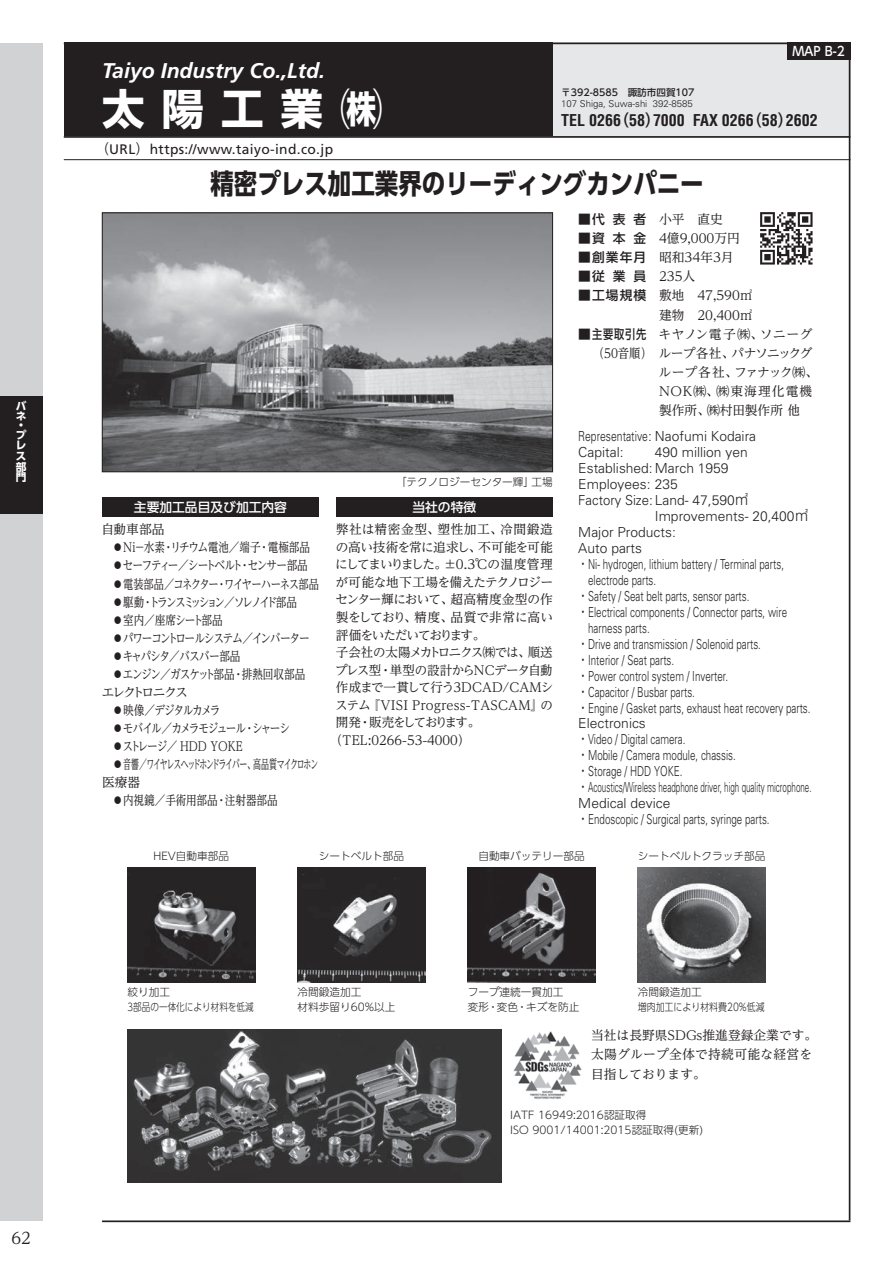
<style>
.page{position:relative;width:893px;height:1263px;background:#fff}
.page>*{position:absolute;margin:0;border:0;box-sizing:border-box;transform-origin:0 0}
.t1{font:700 42.45px "UD Shin Go Pro";color:#fff}
.t2{font:700 27.6px "UD Shin Go Pro";color:#231f20;scale:.85 1}
.t3{font:italic 700 21.3px "Frutiger";color:#fff}
.t4{font:700 condensed 15.9px "Helvetica";color:#231f20}
.t5{font:15.9px "UD Reimin Pro";color:#231f20}
.t6{font:300 13.8px "Univers";color:#231f20;scale:.71 1}
.t7{font:300 13.8px "Univers";color:#231f20}
.t8{font:300 13.8px "Univers";color:#231f20;scale:.58 1}
.t9{font:300 13.8px/15.9px "Univers";color:#231f20;scale:.75 1}
.t10{font:13.8px "Frutiger";letter-spacing:.025em;color:#231f20}
.t11{font:300 13.8px "Univers";color:#231f20;scale:.95 1}
.t12{font:12.75px/18px "UD Reimin Pro";letter-spacing:-.11em;color:#231f20}
.t13{font:12.75px/19.2px "UD Reimin Pro";color:#231f20}
.t14{font:12.75px "UD Reimin Pro";letter-spacing:-.025em;color:#231f20}
.t15{font:500 12.75px "UD Shin Go Pro";letter-spacing:.085em;color:#231f20}
.t16{font:12.75px "UD Reimin Pro";letter-spacing:.015em;color:#231f20}
.t17{font:12.75px "UD Reimin Pro";letter-spacing:-.1em;color:#231f20}
.t18{font:12.75px "UD Reimin Pro";letter-spacing:-.085em;color:#231f20}
.t19{font:12.75px "UD Reimin Pro";letter-spacing:-.045em;color:#231f20}
.t20{font:500 12.75px "UD Shin Go Pro";color:#fff}
.t21{font:12.75px "UD Reimin Pro";letter-spacing:.04em;color:#231f20}
.t22{font:12.75px "UD Reimin Pro";letter-spacing:-.095em;color:#231f20}
.t23{font:12.75px "UD Reimin Pro";letter-spacing:-.125em;color:#231f20}
.t24{font:500 12.75px "UD Shin Go Pro";color:#fff;scale:.95 1}
.t25{font:12.75px "UD Reimin Pro";letter-spacing:-.025em;color:#231f20;scale:.89 1}
.t26{font:300 10.65px/14.9px "UD Shin Go Pro";color:#231f20}
.t27{font:700 10.65px/10.6px "UD Shin Go Pro";color:#fff}
.t28{font:300 9.6px "Univers";color:#231f20}
.t29{font:500 9.6px "UD Shin Go Pro";color:#231f20}
.s1{font-family:"UD Shin Go Pro";font-weight:500;font-stretch:normal}
.s2{font-family:"UD Shin Go Pro";font-weight:300}
.s3{font-family:"UD Shin Go Pro"}
.s4{font-family:"UD Reimin Pro";font-weight:400}
</style>
<div class="page">
<hr style="left:102px;top:1220px;width:748px;height:2px;background:#231f20">
<div style="left:0;top:43px;width:43px;height:1177px;background:#d1d2d4"></div>
<div style="left:64px;top:43px;width:786px;height:93px;background:#231f20"></div>
<hr style="left:64px;top:159px;width:786px;height:1px;background:#231f20">
<div style="left:553px;top:43px;width:297px;height:93px;background:#e6e7e9"></div>
<hr style="left:64px;top:43px;width:786px;height:1px;background:#231f20">
<hr style="left:64px;top:136px;width:786px;height:2px;background:#231f20">
<hr style="left:849px;top:43px;width:1px;height:1177px;background:#231f20">
<div style="left:0;top:396px;width:43px;height:118px;background:#231f20"></div>
<div style="left:787px;top:43px;width:63px;height:17px;background:#231f20"></div>
<img style="left:104px;top:215px;width:447px;height:255px">
<div style="left:102px;top:213px;width:451px;height:259px;border:1px solid #231f20"></div>
<div style="left:102px;top:497px;width:217px;height:20px;background:#231f20"></div>
<div style="left:336px;top:497px;width:217px;height:20px;background:#231f20"></div>
<img style="left:513px;top:1031px;width:69px;height:68px">
<img style="left:128px;top:867px;width:127px;height:115px">
<img style="left:298px;top:867px;width:127px;height:115px">
<img style="left:468px;top:867px;width:127px;height:115px">
<img style="left:638px;top:867px;width:127px;height:115px">
<img style="left:128px;top:1029px;width:374px;height:153px">
<img style="left:760px;top:212px;width:53px;height:53px">
<p class="t27" style="left:16px;top:400px;width:12px">バネ</p>
<p class="t27" style="left:16px;top:420px;width:12px;line-height:9.3px">・プ</p>
<p class="t27" style="left:16px;top:440px;width:12px;text-align:justify">レス部門</p>
<p class="t5" style="left:12px;top:1225px;width:21px">62</p>
<p class="t24" style="left:792px;top:41px;width:57px">MAP B-2</p>
<h3 class="t3" style="left:102px;top:58px;width:224px">Taiyo Industry Co.,Ltd.</h3>
<h1 class="t1" style="left:102px;top:74px;width:282px">太陽工業㈱</h1>
<p class="t29" style="left:561px;top:84px;width:135px">〒392-8585　諏訪市四賀107</p>
<p class="t28" style="left:561px;top:98px;width:133px">107 Shiga, Suwa-shi 392-8585</p>
<p class="t4" style="left:561px;top:110px;width:258px">TEL 0266<span class="s1">（</span>58<span class="s1">）</span>7000 FAX 0266<span class="s1">（</span>58<span class="s1">）</span>2602</p>
<p class="t10" style="left:95px;top:141px;width:239px"><span class="s2">（</span>URL<span class="s2">）</span>https://www.taiyo-ind.co.jp</p>
<h2 class="t2" style="left:210px;top:161px;width:582px">精密プレス加工業界のリーディングカンパニー</h2>
<p class="t20" style="left:134px;top:497px;width:155px">主要加工品目及び加工内容</p>
<p class="t12" style="left:101px;top:520px;width:219px">自動車部品<br>　◦Ni－水素・リチウム電池／端子・電極部品　◦セーフティー／シートベルト・センサー部品　◦電装部品／コネクター・ワイヤーハーネス部品　 ◦ 駆動・トランスミッション／ソレノイド部品　◦室内／座席シート部品<br>　◦パワーコントロールシステム／インバーター　◦キャパシタ／バスバー部品<br>　◦エンジン／ガスケット部品・排熱回収部品エレクトロニクス<br>　◦映像／デジタルカメラ<br>　◦モバイル／カメラモジュール・シャーシ<br>　◦ストレージ／ HDD YOKE<br>　◦音響／ワイヤレスヘッドホンドライバー、高品質マイクロホン医療器<br>　◦内視鏡／手術用部品・注射器部品</p>
<p class="t26" style="left:396px;top:474px;width:158px">「テクノロジーセンター輝」工場</p>
<p class="t20" style="left:412px;top:497px;width:65px">当社の特徴</p>
<p class="t21" style="left:336px;top:519px;width:218px">弊社は精密金型、塑性加工、冷間鍛造</p>
<p class="t14" style="left:336px;top:537px;width:219px">の高い技術を常に追求し、不可能を可能</p>
<p class="t17" style="left:335px;top:554px;width:219px">にしてまいりました。±0.3℃の温度管理</p>
<p class="t19" style="left:336px;top:572px;width:219px">が可能な地下工場を備えたテクノロジー</p>
<p class="t14" style="left:335px;top:589px;width:219px">センター輝において、超高精度金型の作</p>
<p class="t14" style="left:336px;top:607px;width:219px">製をしており、精度、品質で非常に高い</p>
<p class="t22" style="left:336px;top:624px;width:151px">評価をいただいております。</p>
<p class="t18" style="left:336px;top:642px;width:218px">子会社の太陽メカトロニクス㈱では、順送</p>
<p class="t14" style="left:335px;top:659px;width:219px">プレス型・単型の設計からNCデータ自動</p>
<p class="t14" style="left:336px;top:677px;width:219px">作成まで一貫して行う3DCAD/CAMシ</p>
<p class="t16" style="left:335px;top:694px;width:219px">ステム『VISI Progress-TASCAM』の</p>
<p class="t23" style="left:336px;top:712px;width:146px">開発・販売をしております。</p>
<p class="t13" style="left:330px;top:730px;width:142px">（TEL:0266-53-4000）</p>
<p class="t15" style="left:578px;top:209px;width:70px">■代表者</p>
<p class="t15" style="left:578px;top:228px;width:70px">■資本金</p>
<p class="t15" style="left:578px;top:247px;width:70px">■創業年月</p>
<p class="t15" style="left:578px;top:266px;width:70px">■従業員</p>
<p class="t15" style="left:578px;top:285px;width:70px">■工場規模</p>
<p class="t15" style="left:578px;top:323px;width:70px">■主要取引先</p>
<p class="t25" style="left:593px;top:343px;width:68px">（50音順）</p>
<p class="t13" style="left:658px;top:209px;width:161px">小平　直史<br>4億9,000万円<br>昭和34年3月<br>235人<br>敷地　47,590㎡<br>建物　20,400㎡<br>キヤノン電子㈱、ソニーグループ各社、パナソニックグループ各社、ファナック㈱、<br>NOK㈱、㈱東海理化電機製作所、㈱村田製作所 他</p>
<p class="t9" style="left:578px;top:428px;width:239px">Representative: Naofumi Kodaira<br>Capital:</p>
<p class="t7" style="left:655px;top:444px;width:94px">490 million yen</p>
<p class="t7" style="left:578px;top:460px;width:152px">Established:March 1959</p>
<p class="t7" style="left:578px;top:476px;width:101px">Employees: 235</p>
<p class="t11" style="left:578px;top:492px;width:181px">Factory Size: Land- 47,590<span class="s3">㎡</span></p>
<p class="t7" style="left:655px;top:508px;width:155px">Improvements- 20,400<span class="s3">㎡</span></p>
<p class="t7" style="left:578px;top:524px;width:99px">Major Products:</p>
<p class="t7" style="left:578px;top:540px;width:65px">Auto parts</p>
<p class="t6" style="left:578px;top:556px;width:291px"><span class="s4">・</span>Ni- hydrogen, lithium battery / Terminal parts,</p>
<p class="t6" style="left:588px;top:572px;width:97px">electrode parts.</p>
<p class="t6" style="left:578px;top:588px;width:243px"><span class="s4">・</span>Safety / Seat belt parts, sensor parts.</p>
<p class="t6" style="left:578px;top:604px;width:296px"><span class="s4">・</span>Electrical components / Connector parts, wire</p>
<p class="t6" style="left:588px;top:619px;width:88px">harness parts.</p>
<p class="t6" style="left:578px;top:635px;width:259px"><span class="s4">・</span>Drive and transmission / Solenoid parts.</p>
<p class="t6" style="left:578px;top:651px;width:137px"><span class="s4">・</span>Interior / Seat parts.</p>
<p class="t6" style="left:578px;top:667px;width:212px"><span class="s4">・</span>Power control system / Inverter.</p>
<p class="t6" style="left:578px;top:683px;width:166px"><span class="s4">・</span>Capacitor / Busbar parts.</p>
<p class="t6" style="left:578px;top:699px;width:329px"><span class="s4">・</span>Engine / Gasket parts, exhaust heat recovery parts.</p>
<p class="t7" style="left:578px;top:715px;width:69px">Electronics</p>
<p class="t6" style="left:578px;top:731px;width:153px"><span class="s4">・</span>Video / Digital camera.</p>
<p class="t6" style="left:578px;top:747px;width:223px"><span class="s4">・</span>Mobile / Camera module, chassis.</p>
<p class="t6" style="left:578px;top:763px;width:148px"><span class="s4">・</span>Storage / HDD YOKE.</p>
<p class="t8" style="left:578px;top:779px;width:404px"><span class="s4">・</span>Acoustics/Wireless headphone driver, high quality microphone.</p>
<p class="t7" style="left:578px;top:795px;width:94px">Medical device</p>
<p class="t6" style="left:578px;top:811px;width:271px"><span class="s4">・</span>Endoscopic / Surgical parts, syringe parts.</p>
<p class="t26" style="left:154px;top:848px;width:77px">HEV自動車部品</p>
<p class="t26" style="left:319px;top:848px;width:87px">シートベルト部品</p>
<p class="t26" style="left:478px;top:848px;width:108px">自動車バッテリー部品</p>
<p class="t26" style="left:638px;top:848px;width:129px">シートベルトクラッチ部品</p>
<p class="t26" style="left:128px;top:984px;width:128px">絞り加工<br>3部品の一体化により材料を低減</p>
<p class="t26" style="left:298px;top:984px;width:99px">冷間鍛造加工<br>材料歩留り60%以上</p>
<p class="t26" style="left:468px;top:984px;width:113px">フープ連続一貫加工<br>変形・変色・キズを防止</p>
<p class="t26" style="left:638px;top:984px;width:128px">冷間鍛造加工<br>増肉加工により材料費20%低減</p>
<p class="t13" style="left:591px;top:1025px;width:228px">当社は長野県SDGs推進登録企業です。太陽グループ全体で持続可能な経営を目指しております。</p>
<p class="t26" style="left:510px;top:1107px;width:195px">IATF 16949:2016認証取得<br>ISO 9001/14001:2015認証取得(更新)</p>
</div>
